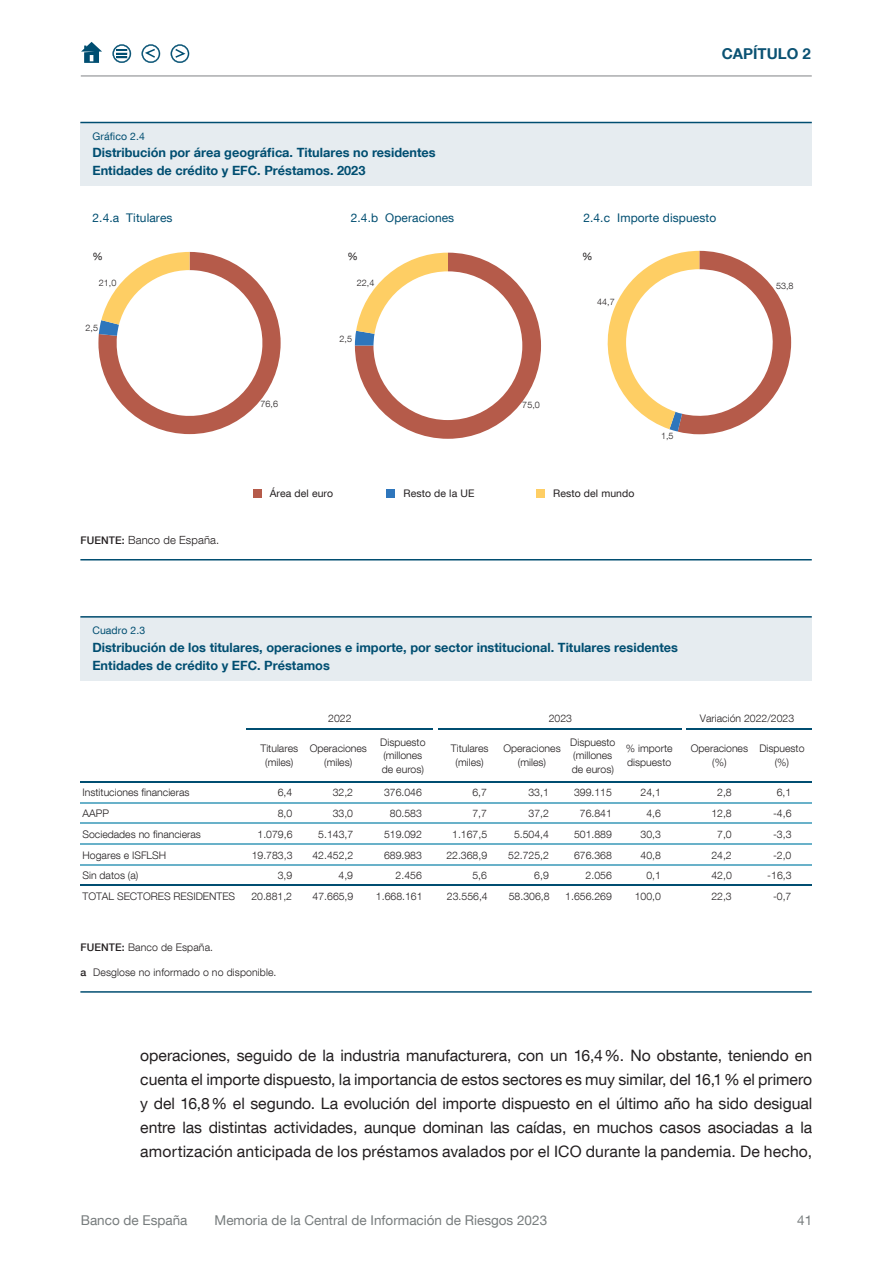
<style>
.page{position:relative;width:893px;height:1263px;background:#fff}
.page>*{position:absolute;margin:0;border:0;box-sizing:border-box;transform-origin:0 0}
.Texto_capítulo{font:15.75px/24px "Bd E Neue Helvetica";letter-spacing:.01em;color:#231f20;text-align:justify}
.t1{font:700 15px "Bd E Neue Helvetica";color:#0b5273}
.t2{font:13.5px "Bd E Neue Helvetica";color:#777c7d}
.t3{font:700 12.75px/18px "Bd E Neue Helvetica";color:#004e71}
.t4{font:12px "Bd E Neue Helvetica";letter-spacing:.01em;color:#004e71}
.t5{font:300 11.25px "Bd E Neue Helvetica";letter-spacing:.01em;color:#231f20}
.t6{font:300 10.5px/13.8px "Bd E Neue Helvetica";color:#231f20;text-align:center}
.t7{font:10.5px "Bd E Neue Helvetica";letter-spacing:.01em;color:#231f20}
.t8{font:10.5px "Bd E Neue Helvetica";letter-spacing:.01em;color:#004e71}
.t9{font:300 9px "Bd E Neue Helvetica";letter-spacing:.005em;color:#231f20}
.s1{font-weight:500;font-size:10.5px}
.s2{font-weight:500}
</style>
<div class="page">
<hr style="left:80px;top:559px;width:732px;height:1px;background:#004e71">
<div style="left:387px;top:489px;width:8px;height:9px;background:#2e76bc"></div>
<div style="left:536px;top:489px;width:9px;height:9px;background:#fece64"></div>
<div style="left:253px;top:489px;width:8px;height:9px;background:#b55b4a"></div>
<svg style="left:98px;top:252px;width:183px;height:182px"></svg>
<svg style="left:355px;top:253px;width:186px;height:186px"></svg>
<svg style="left:607px;top:251px;width:184px;height:183px"></svg>
<div style="left:80px;top:122px;width:732px;height:64px;background:#e6ecf0"></div>
<hr style="left:80px;top:122px;width:732px;height:1px;background:#004e71">
<hr style="left:80px;top:991px;width:732px;height:2px;background:#004e71">
<hr style="left:246px;top:728px;width:187px;height:1px;background:#004e71">
<hr style="left:438px;top:728px;width:243px;height:1px;background:#004e71">
<hr style="left:687px;top:728px;width:125px;height:1px;background:#004e71">
<hr style="left:80px;top:781px;width:732px;height:2px;background:#004e71">
<hr style="left:80px;top:802px;width:732px;height:1px;background:#69b1c9">
<hr style="left:80px;top:823px;width:732px;height:1px;background:#69b1c9">
<hr style="left:80px;top:843px;width:732px;height:2px;background:#69b1c9">
<hr style="left:80px;top:864px;width:732px;height:1px;background:#69b1c9">
<hr style="left:80px;top:885px;width:732px;height:1px;background:#004e71">
<div style="left:80px;top:617px;width:732px;height:64px;background:#e6ecf0"></div>
<hr style="left:80px;top:616px;width:732px;height:2px;background:#004e71">
<svg style="left:81px;top:42px;width:21px;height:21px"></svg>
<svg style="left:171px;top:44px;width:18px;height:19px"></svg>
<svg style="left:142px;top:44px;width:18px;height:19px"></svg>
<hr style="left:81px;top:76px;width:731px;height:1px;background:#808285">
<svg style="left:113px;top:44px;width:18px;height:19px"></svg>
<p class="t8" style="left:92px;top:130px;width:54px">Gráfico 2.4</p>
<p class="t3" style="left:92px;top:144px;width:345px">Distribución por área geográfica. Titulares no residentes<br>Entidades de crédito y EFC. Préstamos. 2023</p>
<h2 class="t1" style="left:722px;top:44px;width:91px">CAPÍTULO 2</h2>
<p class="t4" style="left:92px;top:211px;width:82px">2.4.a Titulares</p>
<p class="t4" style="left:351px;top:211px;width:105px">2.4.b Operaciones</p>
<p class="t4" style="left:583px;top:211px;width:134px">2.4.c Importe dispuesto</p>
<p class="t7" style="left:92px;top:250px;width:12px">%</p>
<p class="t9" style="left:99px;top:278px;width:19px">21,0</p>
<p class="t9" style="left:86px;top:322px;width:14px">2,5</p>
<p class="t5" style="left:80px;top:533px;width:140px"><span class="s1">FUENTE:</span> Banco de España.</p>
<p class="t8" style="left:92px;top:624px;width:54px">Cuadro 2.3</p>
<p class="t9" style="left:261px;top:398px;width:19px">76,6</p>
<p class="t7" style="left:347px;top:250px;width:12px">%</p>
<p class="t9" style="left:357px;top:278px;width:19px">22,4</p>
<p class="t9" style="left:340px;top:334px;width:14px">2,5</p>
<p class="t9" style="left:522px;top:400px;width:19px">75,0</p>
<p class="t7" style="left:582px;top:250px;width:12px">%</p>
<p class="t9" style="left:597px;top:297px;width:19px">44,7</p>
<p class="t7" style="left:270px;top:487px;width:65px">Área del euro</p>
<p class="t7" style="left:403px;top:486px;width:72px">Resto de la UE</p>
<p class="t7" style="left:553px;top:486px;width:83px">Resto del mundo</p>
<p class="t9" style="left:661px;top:430px;width:14px">1,5</p>
<p class="t3" style="left:92px;top:638px;width:587px">Distribución de los titulares, operaciones e importe, por sector institucional. Titulares residentes<br>Entidades de crédito y EFC. Préstamos</p>
<p class="t9" style="left:776px;top:280px;width:19px">53,8</p>
<p class="t6" style="left:328px;top:711px;width:25px">2022</p>
<p class="t6" style="left:549px;top:711px;width:25px">2023</p>
<p class="t6" style="left:700px;top:711px;width:96px">Variación 2022/2023</p>
<p class="t6" style="left:261px;top:741px;width:39px">Titulares (miles)</p>
<p class="t6" style="left:310px;top:741px;width:59px">Operaciones (miles)</p>
<p class="t6" style="left:380px;top:735px;width:47px;text-align:left">Dispuesto (millones de euros)</p>
<p class="t6" style="left:451px;top:741px;width:39px">Titulares (miles)</p>
<p class="t6" style="left:503px;top:741px;width:59px">Operaciones (miles)</p>
<p class="t6" style="left:570px;top:735px;width:47px;text-align:left">Dispuesto (millones de euros)</p>
<p class="t6" style="left:626px;top:742px;width:48px;text-align:left">% importe dispuesto</p>
<p class="t6" style="left:691px;top:742px;width:59px">Operaciones (%)</p>
<p class="t6" style="left:759px;top:742px;width:47px">Dispuesto (%)</p>
<p class="t6" style="left:83px;top:785px;width:108px">Instituciones financieras</p>
<p class="t6" style="left:278px;top:785px;width:16px">6,4</p>
<p class="t6" style="left:333px;top:785px;width:22px">32,2</p>
<p class="t6" style="left:384px;top:785px;width:39px">376.046</p>
<p class="t6" style="left:472px;top:785px;width:16px">6,7</p>
<p class="t6" style="left:528px;top:785px;width:22px">33,1</p>
<p class="t6" style="left:574px;top:785px;width:39px">399.115</p>
<p class="t6" style="left:640px;top:785px;width:22px">24,1</p>
<p class="t6" style="left:717px;top:785px;width:16px">2,8</p>
<p class="t6" style="left:777px;top:785px;width:16px">6,1</p>
<p class="t6" style="left:83px;top:803px;width:120px;line-height:20.7px;text-align:left">AAPP<br>Sociedades no financieras</p>
<p class="t6" style="left:278px;top:806px;width:16px">8,0</p>
<p class="t6" style="left:333px;top:806px;width:22px">33,0</p>
<p class="t6" style="left:390px;top:806px;width:34px">80.583</p>
<p class="t6" style="left:472px;top:806px;width:16px">7,7</p>
<p class="t6" style="left:528px;top:806px;width:22px">37,2</p>
<p class="t6" style="left:580px;top:806px;width:34px">76.841</p>
<p class="t6" style="left:646px;top:806px;width:16px">4,6</p>
<p class="t6" style="left:711px;top:806px;width:22px">12,8</p>
<p class="t6" style="left:773px;top:806px;width:20px">-4,6</p>
<p class="t6" style="left:258px;top:827px;width:36px">1.079,6</p>
<p class="t6" style="left:318px;top:827px;width:36px">5.143,7</p>
<p class="t6" style="left:384px;top:827px;width:39px">519.092</p>
<p class="t6" style="left:452px;top:827px;width:36px">1.167,5</p>
<p class="t6" style="left:514px;top:827px;width:36px">5.504,4</p>
<p class="t6" style="left:574px;top:827px;width:39px">501.889</p>
<p class="t6" style="left:640px;top:827px;width:22px">30,3</p>
<p class="t6" style="left:717px;top:827px;width:16px">7,0</p>
<p class="t6" style="left:773px;top:827px;width:20px">-3,3</p>
<p class="t6" style="left:83px;top:848px;width:85px">Hogares e ISFLSH</p>
<p class="t6" style="left:252px;top:848px;width:42px">19.783,3</p>
<p class="t6" style="left:312px;top:848px;width:42px">42.452,2</p>
<p class="t6" style="left:384px;top:848px;width:39px">689.983</p>
<p class="t6" style="left:446px;top:848px;width:42px">22.368,9</p>
<p class="t6" style="left:508px;top:848px;width:42px">52.725,2</p>
<p class="t6" style="left:574px;top:848px;width:39px">676.368</p>
<p class="t6" style="left:640px;top:848px;width:22px">40,8</p>
<p class="t6" style="left:711px;top:848px;width:22px">24,2</p>
<p class="t6" style="left:773px;top:848px;width:20px">-2,0</p>
<p class="t6" style="left:83px;top:868px;width:57px">Sin datos (a)</p>
<p class="t6" style="left:278px;top:868px;width:16px">3,9</p>
<p class="t6" style="left:338px;top:868px;width:16px">4,9</p>
<p class="t6" style="left:396px;top:868px;width:28px">2.456</p>
<p class="t6" style="left:472px;top:868px;width:16px">5,6</p>
<p class="t6" style="left:534px;top:868px;width:16px">6,9</p>
<p class="t6" style="left:586px;top:868px;width:28px">2.056</p>
<p class="t6" style="left:646px;top:868px;width:16px">0,1</p>
<p class="t6" style="left:711px;top:868px;width:22px">42,0</p>
<p class="t6" style="left:767px;top:868px;width:26px">-16,3</p>
<p class="t6" style="left:83px;top:889px;width:154px">TOTAL SECTORES RESIDENTES</p>
<p class="t6" style="left:251px;top:889px;width:42px">20.881,2</p>
<p class="t6" style="left:313px;top:889px;width:42px">47.665,9</p>
<p class="t6" style="left:376px;top:889px;width:48px">1.668.161</p>
<p class="t6" style="left:447px;top:889px;width:42px">23.556,4</p>
<p class="t6" style="left:509px;top:889px;width:42px">58.306,8</p>
<p class="t6" style="left:565px;top:889px;width:48px">1.656.269</p>
<p class="t6" style="left:635px;top:889px;width:28px">100,0</p>
<p class="t6" style="left:711px;top:889px;width:22px">22,3</p>
<p class="t6" style="left:773px;top:889px;width:20px">-0,7</p>
<p class="t6" style="left:80px;top:940px;width:134px"><span class="s2">FUENTE:</span> Banco de España.</p>
<p class="t6" style="left:80px;top:965px;width:198px"><span class="s2">a</span> Desglose no informado o no disponible.</p>
<p class="Texto_capítulo" style="left:140px;top:1042px;width:673px">operaciones, seguido de la industria manufacturera, con un 16,4%. No obstante, teniendo en cuenta el importe dispuesto, la importancia de estos sectores es muy similar, del 16,1% el primero y del 16,8% el segundo. La evolución del importe dispuesto en el último año ha sido desigual entre las distintas actividades, aunque dominan las caídas, en muchos casos asociadas a la amortización anticipada de los préstamos avalados por el ICO durante la pandemia. De hecho,</p>
<p class="t2" style="left:81px;top:1212px;width:108px">Banco de España</p>
<p class="t2" style="left:215px;top:1212px;width:334px">Memoria de la Central de Información de Riesgos 2023</p>
<p class="t2" style="left:797px;top:1212px;width:17px">41</p>
</div>
